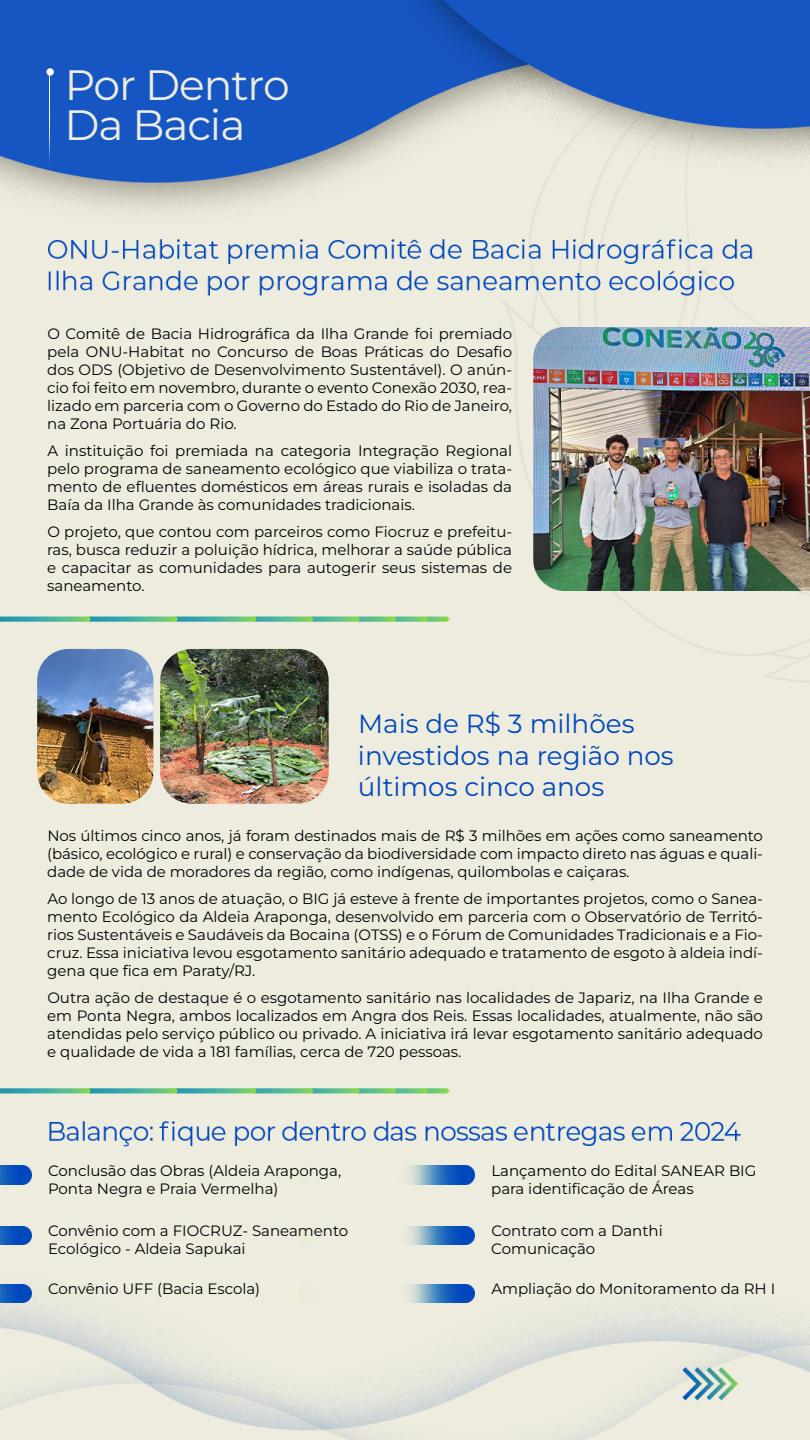
<style>
.page{position:relative;width:810px;height:1440px;background:#fff}
.page>*{position:absolute;margin:0;border:0;box-sizing:border-box;transform-origin:0 0}
.t1{font:42.45px/39.8px "Montserrat";letter-spacing:-.025em;color:#eeecde}
.t2{font:26.25px/31.5px "Montserrat";color:#0048bd}
.t3{font:15px/18px "Montserrat";color:#000;text-align:justify}
</style>
<div class="page">
<img style="left:0;top:0;width:810px;height:1440px">
<hr style="left:49px;top:74px;width:1px;height:112px;background:#fff">
<div style="left:46px;top:68px;width:8px;height:8px;background:#fff;border-radius:50%"></div>
<img style="left:160px;top:649px;width:169px;height:155px">
<img style="left:37px;top:649px;width:116px;height:155px">
<img style="left:0;top:1166px;width:32px;height:18px">
<img style="left:298px;top:1166px;width:177px;height:18px">
<img style="left:0;top:1226px;width:32px;height:19px">
<img style="left:298px;top:1226px;width:177px;height:19px">
<img style="left:0;top:1284px;width:32px;height:19px">
<img style="left:298px;top:1284px;width:177px;height:19px">
<h1 class="t1" style="left:64px;top:64px;width:227px">Por Dentro<br>Da Bacia</h1>
<p class="t3" style="left:47px;top:325px;width:466px">O Comitê de Bacia Hidrográfica da Ilha Grande foi premiado pela ONU-Habitat no Concurso de Boas Práticas do Desafio dos ODS (Objetivo de Desenvolvimento Sustentável). O anún&shy;cio foi feito em novembro, durante o evento Conexão 2030, rea&shy;lizado em parceria com o Governo do Estado do Rio de Janeiro, na Zona Portuária do Rio.</p>
<p class="t3" style="left:47px;top:442px;width:466px">A instituição foi premiada na categoria Integração Regional pelo programa de saneamento ecológico que viabiliza o trata&shy;mento de efluentes domésticos em áreas rurais e isoladas da Baía da Ilha Grande às comunidades tradicionais.</p>
<p class="t3" style="left:47px;top:523px;width:466px">O projeto, que contou com parceiros como Fiocruz e prefeitu&shy;ras, busca reduzir a poluição hídrica, melhorar a saúde pública e capacitar as comunidades para autogerir seus sistemas de saneamento.</p>
<h2 class="t2" style="left:358px;top:707px;width:317px">Mais de R$ 3 milhões investidos na região nos últimos cinco anos</h2>
<p class="t3" style="left:47px;top:827px;width:717px">Nos últimos cinco anos, já foram destinados mais de R$ 3 milhões em ações como saneamento (básico, ecológico e rural) e conservação da biodiversidade com impacto direto nas águas e quali&shy;dade de vida de moradores da região, como indígenas, quilombolas e caiçaras.</p>
<p class="t3" style="left:47px;top:890px;width:717px">Ao longo de 13 anos de atuação, o BIG já esteve à frente de importantes projetos, como o Sanea&shy;mento Ecológico da Aldeia Araponga, desenvolvido em parceria com o Observatório de Territó&shy;rios Sustentáveis e Saudáveis da Bocaina (OTSS) e o Fórum de Comunidades Tradicionais e a Fio&shy;cruz. Essa iniciativa levou esgotamento sanitário adequado e tratamento de esgoto à aldeia indí&shy;gena que fica em Paraty/RJ.</p>
<p class="t3" style="left:47px;top:989px;width:717px">Outra ação de destaque é o esgotamento sanitário nas localidades de Japariz, na Ilha Grande e em Ponta Negra, ambos localizados em Angra dos Reis. Essas localidades, atualmente, não são atendidas pelo serviço público ou privado. A iniciativa irá levar esgotamento sanitário adequado e qualidade de vida a 181 famílias, cerca de 720 pessoas.</p>
<p class="t3" style="left:48px;top:1161px;width:295px">Conclusão das Obras (Aldeia Araponga,<br>Ponta Negra e Praia Vermelha)</p>
<p class="t3" style="left:491px;top:1161px;width:267px">Lançamento do Edital SANEAR BIG para identificação de Áreas</p>
<p class="t3" style="left:48px;top:1222px;width:302px">Convênio com a FIOCRUZ- Saneamento<br>Ecológico - Aldeia Sapukai</p>
<p class="t3" style="left:491px;top:1222px;width:173px">Contrato com a Danthi<br>Comunicação</p>
<p class="t3" style="left:48px;top:1280px;width:214px">Convênio UFF (Bacia Escola)</p>
<p class="t3" style="left:491px;top:1280px;width:285px">Ampliação do Monitoramento da RH I</p>
</div>
